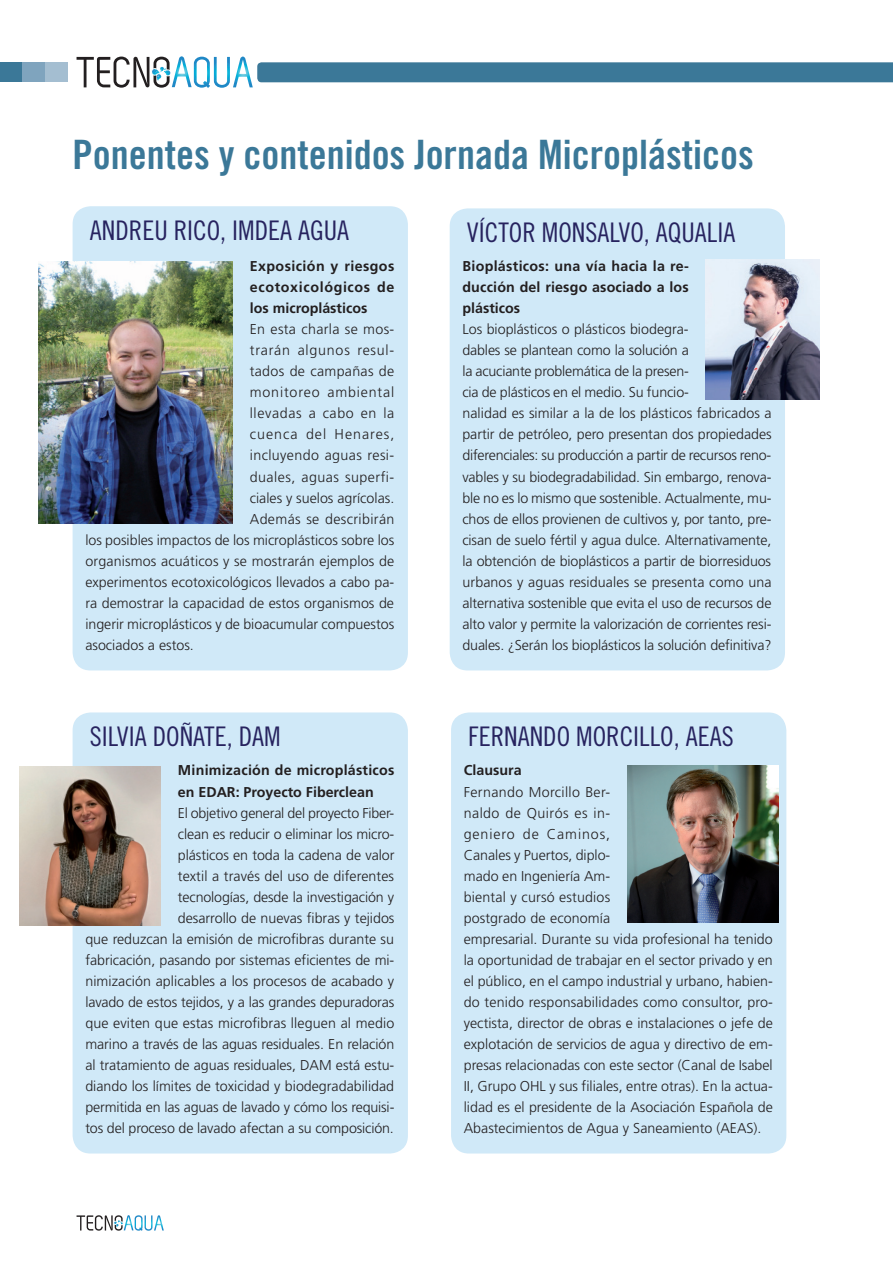
<style>
.page{position:relative;width:893px;height:1263px;background:#fff}
.page>*{position:absolute;margin:0;border:0;box-sizing:border-box;transform-origin:0 0}
.t1{font:40.5px "Trade Gothic Bold Cond Twenty";color:#3b7898}
.t2{font:27px "Trade Gothic Cond Eighteen";color:#27235f}
.t3{font:300 14.25px/21px "Frutiger";color:#231f20}
.t4{font:700 14.25px/21px "Frutiger";letter-spacing:.01em;color:#231f20;text-align:justify}
.t5{font:300 14.25px "Frutiger";letter-spacing:.025em;color:#231f20}
.t6{font:300 14.25px "Frutiger";letter-spacing:.02em;color:#231f20}
.t7{font:300 14.25px "Frutiger";letter-spacing:.035em;color:#231f20}
.t8{font:300 14.25px "Frutiger";letter-spacing:.055em;color:#231f20}
.t9{font:300 14.25px "Frutiger";letter-spacing:.06em;color:#231f20}
.t10{font:300 14.25px "Frutiger";letter-spacing:.045em;color:#231f20}
.t11{font:300 14.25px "Frutiger";letter-spacing:.07em;color:#231f20}
</style>
<div class="page">
<svg style="left:77px;top:1215px;width:87px;height:16px"></svg>
<div style="left:0;top:62px;width:22px;height:20px;background:#3b7898"></div>
<div style="left:22px;top:62px;width:23px;height:20px;background:#7fa4be"></div>
<div style="left:45px;top:62px;width:23px;height:20px;background:#a4bed1"></div>
<svg style="left:77px;top:56px;width:816px;height:32px"></svg>
<div style="left:73px;top:206px;width:335px;height:464px;background:#d0e9f8;border-radius:18px"></div>
<div style="left:450px;top:208px;width:335px;height:462px;background:#d0e9f8;border-radius:18px"></div>
<div style="left:73px;top:712px;width:335px;height:441px;background:#d0e9f8;border-radius:18px"></div>
<div style="left:451px;top:712px;width:335px;height:441px;background:#d0e9f8;border-radius:18px"></div>
<img style="left:20px;top:766px;width:141px;height:159px">
<img style="left:627px;top:765px;width:151px;height:158px">
<img style="left:38px;top:261px;width:195px;height:262px">
<img style="left:706px;top:259px;width:114px;height:141px">
<h1 class="t1" style="left:73px;top:130px;width:683px">Ponentes y contenidos Jornada Microplásticos</h1>
<h2 class="t2" style="left:90px;top:214px;width:261px">ANDREU RICO, IMDEA AGUA</h2>
<p class="t4" style="left:250px;top:256px;width:146px">Exposición y riesgos ecotoxicológicos de los microplásticos</p>
<p class="t6" style="left:250px;top:321px;width:146px">En esta charla se mos-</p>
<p class="t8" style="left:250px;top:342px;width:146px">trarán algunos resul-</p>
<p class="t6" style="left:250px;top:363px;width:146px">tados de campañas de</p>
<p class="t9" style="left:250px;top:384px;width:146px">monitoreo ambiental</p>
<p class="t10" style="left:250px;top:405px;width:146px">llevadas a cabo en la</p>
<p class="t11" style="left:250px;top:426px;width:146px">cuenca del Henares,</p>
<p class="t5" style="left:250px;top:447px;width:146px">incluyendo aguas resi-</p>
<p class="t7" style="left:250px;top:468px;width:146px">duales, aguas superfi-</p>
<p class="t3" style="left:250px;top:487px;width:146px">ciales y suelos agrícolas.</p>
<p class="t5" style="left:250px;top:510px;width:146px">Además se describirán</p>
<p class="t3" style="left:85px;top:529px;width:310px">los posibles impactos de los microplásticos sobre los</p>
<p class="t3" style="left:85px;top:550px;width:310px">organismos acuáticos y se mostrarán ejemplos de</p>
<p class="t3" style="left:85px;top:571px;width:310px">experimentos ecotoxicológicos llevados a cabo pa-</p>
<p class="t3" style="left:85px;top:592px;width:310px">ra demostrar la capacidad de estos organismos de</p>
<p class="t3" style="left:85px;top:613px;width:310px">ingerir microplásticos y de bioacumular compuestos</p>
<p class="t3" style="left:85px;top:634px;width:110px">asociados a estos.</p>
<h2 class="t2" style="left:90px;top:721px;width:192px">SILVIA DOÑATE, DAM</h2>
<p class="t4" style="left:178px;top:760px;width:218px">Minimización de microplásticos en EDAR: Proyecto Fiberclean</p>
<p class="t3" style="left:85px;top:802px;width:311px;text-align:right">El objetivo general del proyecto Fiber-<br>clean es reducir o eliminar los micro-<br>plásticos en toda la cadena de valor<br>textil a través del uso de diferentes<br>tecnologías, desde la investigación y<br>desarrollo de nuevas fibras y tejidos<br>que reduzcan la emisión de microfibras durante su fabricación, pasando por sistemas eficientes de mi&shy;nimización aplicables a los procesos de acabado y lavado de estos tejidos, y a las grandes depuradoras que eviten que estas microfibras lleguen al medio marino a través de las aguas residuales. En relación al tratamiento de aguas residuales, DAM está estu&shy;diando los límites de toxicidad y biodegradabilidad permitida en las aguas de lavado y cómo los requisi&shy;tos del proceso de lavado afectan a su composición.</p>
<h2 class="t2" style="left:467px;top:217px;width:270px">VÍCTO R MONSALVO, AQUALIA</h2>
<p class="t4" style="left:462px;top:256px;width:228px">Bioplásticos: una vía hacia la re&shy;ducción del riesgo asociado a los plásticos</p>
<p class="t3" style="left:462px;top:319px;width:311px">Los bioplásticos o plásticos biodegra-<br>dables se plantean como la solución a<br>la acuciante problemática de la presen-<br>cia de plásticos en el medio. Su funcio-<br>nalidad es similar a la de los plásticos fabricados a partir de petróleo, pero presentan dos propiedades diferenciales: su producción a partir de recursos reno&shy;vables y su biodegradabilidad. Sin embargo, renova&shy;ble no es lo mismo que sostenible. Actualmente, mu&shy;chos de ellos provienen de cultivos y, por tanto, pre&shy;cisan de suelo fértil y agua dulce. Alternativamente, la obtención de bioplásticos a partir de biorresiduos urbanos y aguas residuales se presenta como una alternativa sostenible que evita el uso de recursos de alto valor y permite la valorización de corrientes resi&shy;duales. ¿Serán los bioplásticos la solución definitiva?</p>
<h2 class="t2" style="left:468px;top:721px;width:267px">FERNANDO MORCILLO, aEAS</h2>
<p class="t4" style="left:464px;top:760px;width:59px">Clausura</p>
<p class="t3" style="left:464px;top:781px;width:311px">Fernando Morcillo Ber-<br>naldo de Quirós es in-<br>geniero de Caminos,<br>Canales y Puertos, diplo-<br>mado en Ingeniería Am-<br>biental y cursó estudios<br>postgrado de economía<br>empresarial. Durante su vida profesional ha tenido la oportunidad de trabajar en el sector privado y en el público, en el campo industrial y urbano, habien&shy;do tenido responsabilidades como consultor, pro&shy;yectista, director de obras e instalaciones o jefe de explotación de servicios de agua y directivo de em&shy;presas relacionadas con este sector (Canal de Isabel II, Grupo OHL y sus filiales, entre otras). En la actua&shy;lidad es el presidente de la Asociación Española de Abastecimientos de Agua y Saneamiento (AEAS).</p>
</div>
